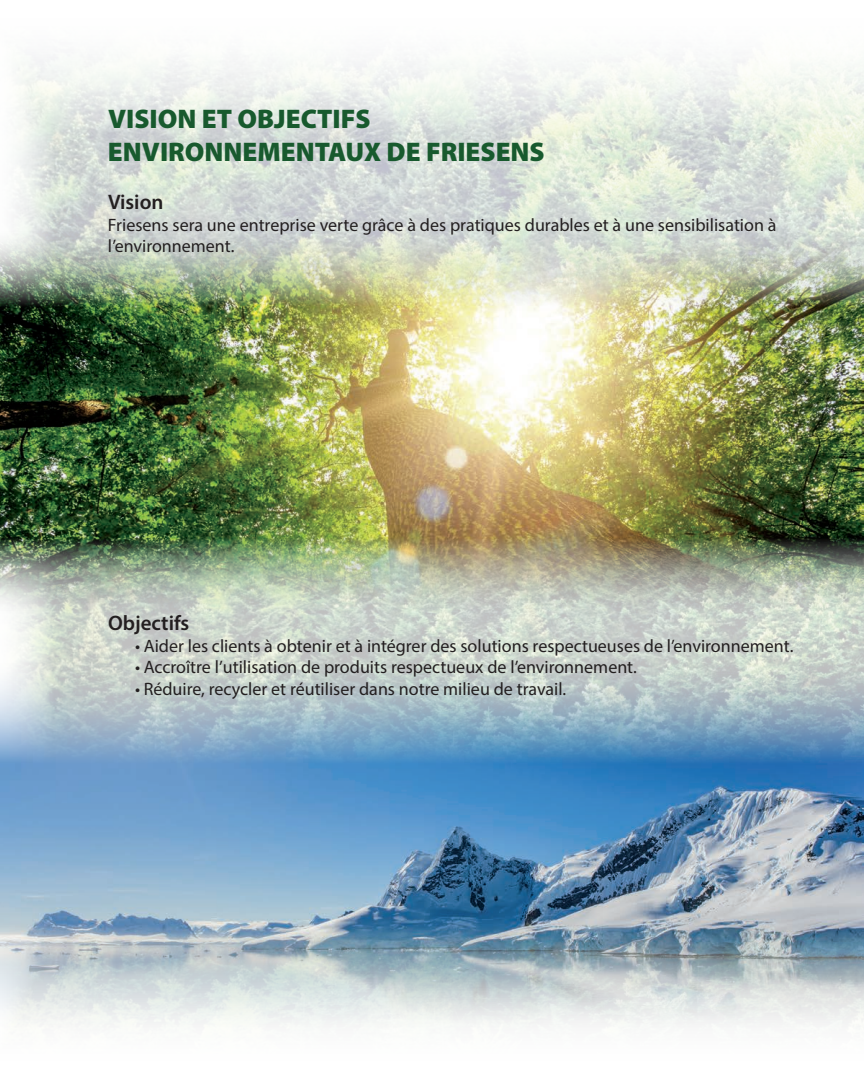
<style>
.page{position:relative;width:864px;height:1080px;background:#fff}
.page>*{position:absolute;margin:0;border:0;box-sizing:border-box;transform-origin:0 0}
.t1{font:900 27px/32.4px "Myriad Pro";color:#185a2e}
.t2{font:600 21px "Myriad Pro";color:#231f20}
.t3{font:18px/21.6px "Myriad Pro";color:#231f20}
</style>
<div class="page">
<img style="left:15px;top:57px;width:849px;height:599px">
<img style="left:0;top:226px;width:864px;height:393px">
<img style="left:0;top:656px;width:864px;height:369px">
<p class="t1" style="left:108px;top:102px;width:438px">VISION ET OBJECTIFS<br>ENVIRONNEMENTAUX DE FRIESENS</p>
<p class="t2" style="left:108px;top:189px;width:57px">Vision</p>
<p class="t3" style="left:108px;top:214px;width:670px">Friesens sera une entreprise verte grâce à des pratiques durables et à une sensibilisation à l’environnement.</p>
<p class="t2" style="left:108px;top:610px;width:83px">Objectifs</p>
<p class="t3" style="left:135px;top:635px;width:660px">• Aider les clients à obtenir et à intégrer des solutions respectueuses de l’environnement.</p>
<p class="t3" style="left:135px;top:656px;width:503px">• Accroître l’utilisation de produits respectueux de l’environnement.</p>
<p class="t3" style="left:135px;top:678px;width:433px">• Réduire, recycler et réutiliser dans notre milieu de travail.</p>
</div>
